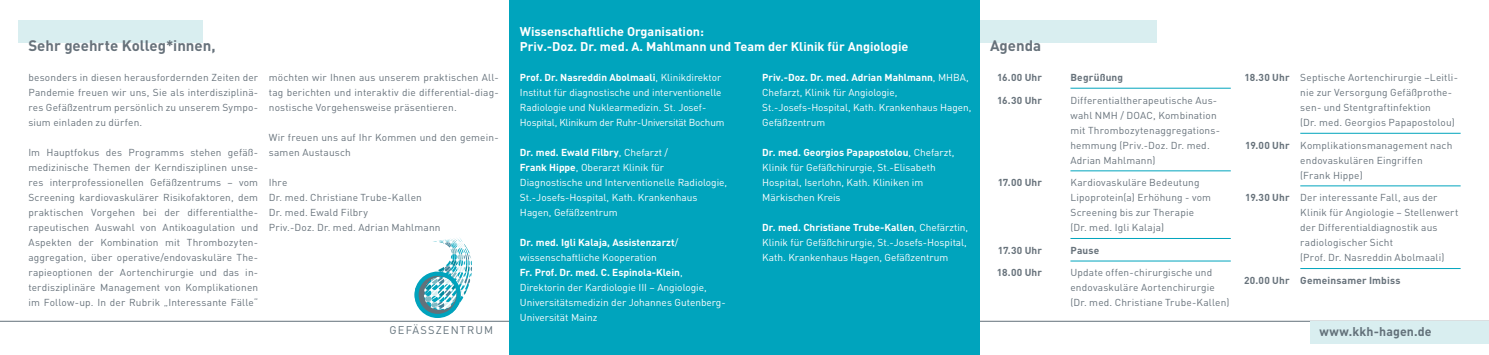
<style>
.page{position:relative;width:1489px;height:355px;background:#fff}
.page>*{position:absolute;margin:0;border:0;box-sizing:border-box;transform-origin:0 0}
.t1{font:700 15px "DIN Pro";color:#67727b}
.t2{font:700 12.5px/15px "DIN Pro";color:#fff}
.t3{font:700 12.5px "DIN Pro";letter-spacing:.01em;color:#63717a}
.t4{font:11px "DIN Pro";letter-spacing:.105em;color:#62717a}
.t5{font:10px/15px "DIN Pro";letter-spacing:.015em;color:#67727b}
.t6{font:10px/15px "DIN Pro";color:#fff}
.t7{font:700 10px "DIN Pro";letter-spacing:.015em;color:#67727b}
.s1{font-weight:700}
</style>
<div class="page">
<hr style="left:0;top:320px;width:1488px;height:1px;background:#63717a">
<div style="left:978px;top:21px;width:178px;height:22px;background:#d9eef0"></div>
<div style="left:19px;top:20px;width:184px;height:23px;background:#d9eef0"></div>
<hr style="left:1070px;top:88px;width:160px;height:1px;background:#00a4bd">
<hr style="left:1070px;top:170px;width:160px;height:1px;background:#00a4bd">
<hr style="left:1070px;top:238px;width:160px;height:1px;background:#00a4bd">
<hr style="left:1070px;top:260px;width:160px;height:1px;background:#00a4bd">
<div style="left:1310px;top:321px;width:178px;height:23px;background:#d9eef0"></div>
<hr style="left:1300px;top:133px;width:160px;height:1px;background:#00a4bd">
<hr style="left:1300px;top:185px;width:160px;height:1px;background:#00a4bd">
<hr style="left:1300px;top:268px;width:160px;height:1px;background:#00a4bd">
<div style="left:509px;top:0;width:470px;height:354px;background:#00a4bd"></div>
<svg style="left:415px;top:237px;width:57px;height:81px"></svg>
<div style="left:414px;top:271px;width:47px;height:46px;border:4px solid #00a3bd;border-radius:50%"></div>
<p class="t2" style="left:520px;top:23px;width:390px">Wissenschaftliche Organisation:<br>Priv.-Doz. Dr. med. A. Mahlmann und Team der Klinik für Angiologie</p>
<h1 class="t1" style="left:28px;top:35px;width:189px">Sehr geehrte Kolleg*innen,</h1>
<h1 class="t1" style="left:989px;top:35px;width:53px">Agenda</h1>
<p class="t5" style="left:28px;top:69px;width:231px;text-align:justify">besonders in diesen herausfordernden Zeiten der Pandemie freuen wir uns, Sie als interdisziplinä&shy;res Gefäßzentrum persönlich zu unserem Sympo&shy;sium einladen zu dürfen.</p>
<p class="t5" style="left:28px;top:144px;width:231px;text-align:justify">Im Hauptfokus des Programms stehen gefäß&shy;medizinische Themen der Kerndisziplinen unse&shy;res interprofessionellen Gefäßzentrums – vom Screening kardiovaskulärer Risikofaktoren, dem praktischen Vorgehen bei der differentialthe&shy;rapeutischen Auswahl von Antikoagulation und Aspekten der Kombination mit Thrombozyten&shy;aggregation, über operative/endovaskuläre The&shy;rapieoptionen der Aortenchirurgie und das in&shy;terdisziplinäre Management von Komplikationen im Follow-up. In der Rubrik „Interessante Fälle“</p>
<p class="t6" style="left:520px;top:69px;width:206px"><span class="s1">Prof. Dr. Nasreddin Abolmaali</span>, Klinikdirektor Institut für diagnostische und interventionelle Radiologie und Nuklearmedizin. St. Josef-Hospital, Klinikum der Ruhr-Universität Bochum</p>
<p class="t6" style="left:520px;top:144px;width:209px"><span class="s1">Dr. med. Ewald Filbry</span>, Chefarzt /<br><span class="s1">Frank Hippe</span>, Oberarzt Klinik für Diagnostische und Interventionelle Radiologie, St.-Josefs-Hospital, Kath. Krankenhaus Hagen, Gefäßzentrum</p>
<p class="t6" style="left:520px;top:234px;width:207px"><span class="s1">Dr. med. Igli Kalaja, Assistenzarzt</span>/ wissenschaftliche Kooperation<br><span class="s1">Fr. Prof. Dr. med. C. Espinola-Klein</span>, Direktorin der Kardiologie III – Angiologie, Universitätsmedizin der Johannes Gutenberg-Universität Mainz</p>
<p class="t7" style="left:997px;top:70px;width:47px">16.00 Uhr</p>
<p class="t7" style="left:997px;top:93px;width:46px">16.30 Uhr</p>
<p class="t6" style="left:762px;top:69px;width:211px"><span class="s1">Priv.-Doz. Dr. med. Adrian Mahlmann</span>, MHBA, Chefarzt, Klinik für Angiologie, St.-Josefs-Hospital, Kath. Krankenhaus Hagen, Gefäßzentrum</p>
<p class="t6" style="left:762px;top:144px;width:194px"><span class="s1">Dr. med. Georgios Papapostolou</span>, Chefarzt, Klinik für Gefäßchirurgie, St.-Elisabeth Hospital, Iserlohn, Kath. Kliniken im Märkischen Kreis</p>
<p class="t6" style="left:762px;top:219px;width:207px"><span class="s1">Dr. med. Christiane Trube-Kallen</span>, Chefärztin,<br>Klinik für Gefäßchirurgie, St.-Josefs-Hospital,<br>Kath. Krankenhaus Hagen, Gefäßzentrum</p>
<p class="t5" style="left:269px;top:69px;width:231px;text-align:justify">möchten wir Ihnen aus unserem praktischen All&shy;tag berichten und interaktiv die differential-diag&shy;nostische Vorgehensweise präsentieren.</p>
<p class="t5" style="left:269px;top:129px;width:231px">Wir freuen uns auf Ihr Kommen und den gemein&shy;samen Austausch</p>
<p class="t5" style="left:269px;top:174px;width:173px">Ihre<br>Dr. med. Christiane Trube-Kallen<br>Dr. med. Ewald Filbry<br>Priv.-Doz. Dr. med. Adrian Mahlmann</p>
<p class="t7" style="left:997px;top:175px;width:46px">17.00 Uhr</p>
<p class="t7" style="left:997px;top:243px;width:46px">17.30 Uhr</p>
<p class="t7" style="left:996px;top:265px;width:47px">18.00 Uhr</p>
<p class="t4" style="left:389px;top:322px;width:105px">GEFÄSSZENTRUM</p>
<p class="t7" style="left:1070px;top:70px;width:54px">Begrüßung</p>
<p class="t5" style="left:1070px;top:92px;width:151px">Differentialtherapeutische Aus&shy;wahl NMH / DOAC, Kombination mit Thrombozytenaggregations&shy;hemmung (Priv.-Doz. Dr. med.<br>Adrian Mahlmann)</p>
<p class="t5" style="left:1070px;top:174px;width:142px">Kardiovaskuläre Bedeutung<br>Lipoprotein(a) Erhöhung - vom<br>Screening bis zur Therapie (Dr. med. Igli Kalaja)</p>
<p class="t7" style="left:1070px;top:243px;width:31px">Pause</p>
<p class="t5" style="left:1070px;top:264px;width:160px">Update offen-chirurgische und endovaskuläre Aortenchirurgie (Dr. med. Christiane Trube-Kallen)</p>
<p class="t7" style="left:1244px;top:70px;width:47px">18.30 Uhr</p>
<p class="t7" style="left:1245px;top:138px;width:46px">19.00 Uhr</p>
<p class="t7" style="left:1245px;top:190px;width:46px">19.30 Uhr</p>
<p class="t7" style="left:1243px;top:273px;width:47px">20.00 Uhr</p>
<p class="t5" style="left:1300px;top:69px;width:159px">Septische Aortenchirurgie –Leitli&shy;nie zur Versorgung Gefäßprothe&shy;sen- und Stentgraftinfektion<br>(Dr. med. Georgios Papapostolou)</p>
<p class="t5" style="left:1300px;top:137px;width:153px">Komplikationsmanagement nach endovaskulären Eingriffen (Frank Hippe)</p>
<p class="t5" style="left:1300px;top:189px;width:160px">Der interessante Fall, aus der<br>Klinik für Angiologie – Stellenwert der Differentialdiagnostik aus radiologischer Sicht<br>(Prof. Dr. Nasreddin Abolmaali)</p>
<p class="t7" style="left:1300px;top:273px;width:102px">Gemeinsamer Imbiss</p>
<p class="t3" style="left:1319px;top:323px;width:114px">www.kkh-hagen.de</p>
</div>
